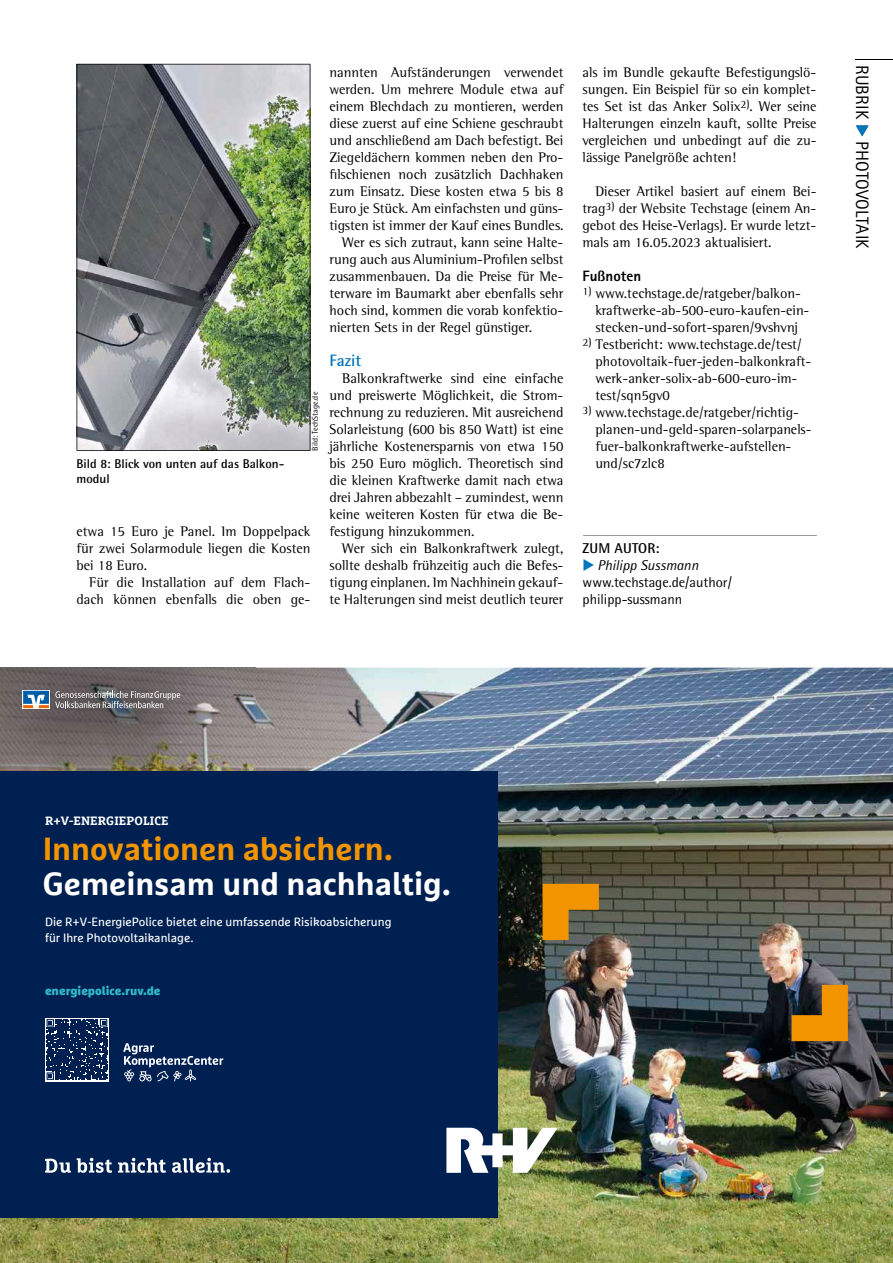
<style>
.page{position:relative;width:893px;height:1263px;background:#fff}
.page>*{position:absolute;margin:0;border:0;box-sizing:border-box;transform-origin:0 0}
.t1{font:700 31.8px "Marselisfor Ru V";color:#fff}
.t2{font:700 31.8px "Marselisfor Ru V";color:#f19400}
.t3{font:18px "Rotis Sans Serif Std";letter-spacing:.01em;color:#000}
.t4{font:700 16.5px "Rotis Semi Sans Std";color:#0076bd}
.t5{font:800 15px "Rotis Sans Serif Std";color:#000}
.t6{font:14.25px/17px "Rotis Semi Serif Std";color:#000;text-align:justify}
.t7{font:14.25px/17px "Rotis Semi Sans Std";color:#000}
.t8{font:700 14.25px "Rotis Semi Sans Std";letter-spacing:.01em;color:#000}
.t9{font:700 12.75px/15px "Rotis Semi Sans Std";color:#000}
.t10{font:12px/15.6px "Marselisfor Ru V";color:#fff}
.t11{font:900 12px "Marselisfor Ru V";color:#31b7c9}
.t12{font:700 12px "Marselisfor Ru V Slab";letter-spacing:.01em;color:#fff}
.t13{font:8.25px "Rotis Semi Sans Std";color:#000}
.s1{color:#0076bd}
.s2{font-style:italic}
</style>
<div class="page">
<hr style="left:855px;top:59px;width:38px;height:1px;background:#000">
<img style="left:0;top:668px;width:893px;height:595px">
<div style="left:0;top:771px;width:497px;height:447px;background:#002051"></div>
<img style="left:0;top:668px;width:256px;height:103px">
<svg style="left:55px;top:691px;width:125px;height:17px;background:#827f81"></svg>
<svg style="left:23px;top:690px;width:27px;height:19px"></svg>
<svg style="left:23px;top:691px;width:26px;height:17px"></svg>
<svg style="left:446px;top:1128px;width:112px;height:45px"></svg>
<svg style="left:45px;top:1159px;width:26px;height:14px"></svg>
<svg style="left:77px;top:1158px;width:35px;height:15px"></svg>
<svg style="left:118px;top:1158px;width:48px;height:15px"></svg>
<svg style="left:172px;top:1158px;width:58px;height:15px"></svg>
<svg style="left:45px;top:1018px;width:64px;height:63px"></svg>
<svg style="left:47px;top:1019px;width:60px;height:61px"></svg>
<svg style="left:123px;top:1043px;width:100px;height:38px"></svg>
<svg style="left:791px;top:985px;width:57px;height:56px;background:#b2730f"></svg>
<svg style="left:543px;top:884px;width:56px;height:56px;background:#c38318"></svg>
<img style="left:77px;top:64px;width:233px;height:387px">
<hr style="left:583px;top:535px;width:233px;height:1px;background:#9c9d9f">
<svg style="left:856px;top:125px;width:13px;height:12px"></svg>
<p class="t9" style="left:77px;top:456px;width:209px">Bild 8: Blick von unten auf das Balkon&shy;modul</p>
<p class="t13" style="left:310px;top:451px;width:60px;rotate:-90deg">Bild: TechStage.de</p>
<p class="t6" style="left:77px;top:522px;width:235px">etwa 15 Euro je Panel. Im Doppelpack für zwei Solarmodule liegen die Kosten bei 18 Euro.</p>
<p class="t6" style="left:77px;top:573px;width:235px;text-align:right">Für die Installation auf dem Flach&shy;dach können ebenfalls die oben ge-</p>
<p class="t6" style="left:330px;top:63px;width:235px">nannten Aufständerungen verwendet</p>
<p class="t6" style="left:330px;top:80px;width:235px">werden. Um mehrere Module etwa auf</p>
<p class="t6" style="left:330px;top:97px;width:235px">einem Blechdach zu montieren, werden</p>
<p class="t6" style="left:330px;top:114px;width:235px">diese zuerst auf eine Schiene geschraubt</p>
<p class="t6" style="left:330px;top:131px;width:235px">und anschließend am Dach befestigt. Bei</p>
<p class="t6" style="left:330px;top:148px;width:235px">Ziegeldächern kommen neben den Pro-</p>
<p class="t6" style="left:330px;top:165px;width:235px">filschienen noch zusätzlich Dachhaken</p>
<p class="t6" style="left:330px;top:182px;width:235px">zum Einsatz. Diese kosten etwa 5 bis 8</p>
<p class="t6" style="left:330px;top:199px;width:235px">Euro je Stück. Am einfachsten und güns-</p>
<p class="t6" style="left:330px;top:216px;width:235px">tigsten ist immer der Kauf eines Bundles.</p>
<p class="t6" style="left:342px;top:233px;width:223px">Wer es sich zutraut, kann seine Halte-</p>
<p class="t6" style="left:330px;top:250px;width:235px">rung auch aus Aluminium-Profilen selbst</p>
<p class="t6" style="left:330px;top:267px;width:235px">zusammenbauen. Da die Preise für Me-</p>
<p class="t6" style="left:330px;top:284px;width:235px">terware im Baumarkt aber ebenfalls sehr</p>
<p class="t6" style="left:330px;top:301px;width:235px">hoch sind, kommen die vorab konfektio-</p>
<p class="t6" style="left:330px;top:318px;width:204px">nierten Sets in der Regel günstiger.</p>
<p class="t4" style="left:330px;top:350px;width:33px">Fazit</p>
<p class="t6" style="left:330px;top:369px;width:235px;text-indent:13px">Balkonkraftwerke sind eine einfache und preiswerte Möglichkeit, die Strom&shy;rechnung zu reduzieren. Mit ausreichend Solarleistung (600 bis 850 Watt) ist eine jährliche Kostenersparnis von etwa 150 bis 250 Euro möglich. Theoretisch sind die kleinen Kraftwerke damit nach etwa drei Jahren abbezahlt – zumindest, wenn keine weiteren Kosten für etwa die Be&shy;festigung hinzukommen.</p>
<p class="t6" style="left:330px;top:540px;width:235px;text-indent:13px">Wer sich ein Balkonkraftwerk zulegt, sollte deshalb frühzeitig auch die Befes&shy;tigung einplanen. Im Nachhinein gekauf&shy;te Halterungen sind meist deutlich teurer</p>
<p class="t6" style="left:583px;top:63px;width:235px">als im Bundle gekaufte Befestigungslö&shy;sungen. Ein Beispiel für so ein komplet&shy;tes Set ist das Anker Solix<sup>2)</sup>. Wer seine Halterungen einzeln kauft, sollte Preise vergleichen und unbedingt auf die zu&shy;lässige Panelgröße achten!</p>
<p class="t6" style="left:583px;top:182px;width:235px;text-indent:13px">Dieser Artikel basiert auf einem Bei&shy;trag<sup>3)</sup> der Website Techstage (einem An&shy;gebot des Heise-Verlags). Er wurde letzt&shy;mals am 16.05.2023 aktualisiert.</p>
<p class="t5" style="left:583px;top:266px;width:60px">Fußnoten</p>
<p class="t6" style="left:595px;top:284px;width:216px;text-align:left;text-indent:-13px"><sup>1)</sup> www.techstage.de/ratgeber/balkon&shy;kraftwerke-ab-500-euro-kaufen-ein&shy;stecken-und-sofort-sparen/9vshvnj</p>
<p class="t6" style="left:595px;top:335px;width:217px;text-align:left;text-indent:-13px"><sup>2)</sup> Testbericht: www.techstage.de/test/ photovoltaik-fuer-jeden-balkonkraft&shy;werk-anker-solix-ab-600-euro-im&shy;test/sqn5gv0</p>
<p class="t6" style="left:595px;top:403px;width:218px;text-align:left;text-indent:-13px"><sup>3)</sup> www.techstage.de/ratgeber/richtig&shy;planen-und-geld-sparen-solarpanels&shy;fuer-balkonkraftwerke-aufstellen&shy;und/sc7zlc8</p>
<p class="t8" style="left:583px;top:539px;width:78px">ZUM AUTOR:</p>
<p class="t7" style="left:583px;top:556px;width:151px"><span class="s1">◆</span> <span class="s2">Philipp Sussmann </span>www.techstage.de/author/ philipp-sussmann</p>
<p class="t3" style="left:873px;top:65px;width:186px;rotate:90deg">RUBRIK <span class="s1">◆</span> PHOTOVOLTAIK</p>
<p class="t12" style="left:45px;top:813px;width:125px">R+V-ENERGIEPOLICE</p>
<h1 class="t2" style="left:43px;top:829px;width:351px">Innovationen absichern.</h1>
<h1 class="t1" style="left:43px;top:864px;width:409px">Gemeinsam und nachhaltig.</h1>
<p class="t10" style="left:45px;top:914px;width:348px">Die R+V-EnergiePolice bietet eine umfassende Risikoabsicherung für Ihre Photovoltaikanlage.</p>
<p class="t11" style="left:45px;top:983px;width:117px">energiepolice.ruv.de</p>
</div>
